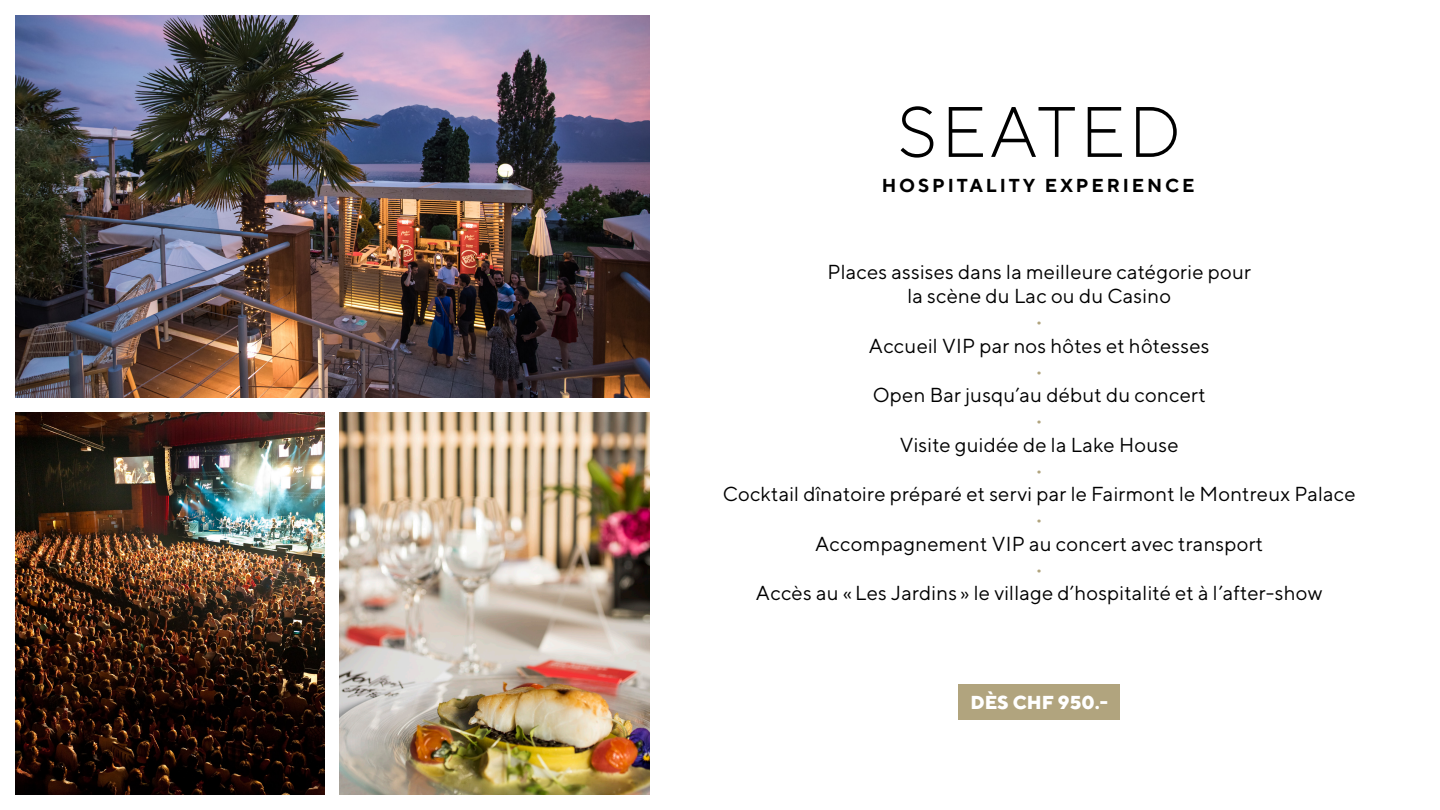
<style>
.page{position:relative;width:1440px;height:810px;background:#fff}
.page>*{position:absolute;margin:0;border:0;box-sizing:border-box;transform-origin:0 0}
.t1{font:300 71.25px "TT Norms";letter-spacing:.05em;color:#000}
.Texte_Package{font:20.25px/24.8px "TT Norms";letter-spacing:.01em;color:#000;text-align:center}
.Texte_Package-2{font:700 20.25px "TT Norms";color:#b1a47e}
.t2{font:700 18.75px "TT Norms";letter-spacing:.15em;color:#000}
.Texte_Package-3{font:800 18.75px "TT Norms";color:#fff}
</style>
<div class="page">
<img style="left:15px;top:412px;width:310px;height:383px">
<img style="left:15px;top:15px;width:635px;height:383px">
<img style="left:339px;top:412px;width:310px;height:383px">
<div style="left:958px;top:684px;width:162px;height:36px;background:#b1a47e"></div>
<p class="t1" style="left:897px;top:88px;width:285px">SEATED</p>
<p class="t2" style="left:882px;top:174px;width:314px">HOSPITALITY EXPERIENCE</p>
<p class="Texte_Package" style="left:827px;top:259px;width:425px">Places assises dans la meilleure catégorie pour la scène du Lac ou du Casino</p>
<p class="Texte_Package-2" style="left:1037px;top:308px;width:6px">·</p>
<p class="Texte_Package" style="left:869px;top:333px;width:342px">Accueil VIP par nos hôtes et hôtesses</p>
<p class="Texte_Package-2" style="left:1037px;top:358px;width:6px">·</p>
<p class="Texte_Package" style="left:873px;top:383px;width:334px">Open Bar jusqu’au début du concert</p>
<p class="Texte_Package-2" style="left:1037px;top:407px;width:6px">·</p>
<p class="Texte_Package" style="left:900px;top:432px;width:280px">Visite guidée de la Lake House</p>
<p class="Texte_Package-2" style="left:1037px;top:457px;width:6px">·</p>
<p class="Texte_Package" style="left:723px;top:482px;width:635px">Cocktail dînatoire préparé et servi par le Fairmont le Montreux Palace</p>
<p class="Texte_Package-2" style="left:1037px;top:506px;width:6px">·</p>
<p class="Texte_Package" style="left:815px;top:531px;width:449px">Accompagnement VIP au concert avec transport</p>
<p class="Texte_Package-2" style="left:1037px;top:556px;width:6px">·</p>
<p class="Texte_Package" style="left:756px;top:581px;width:568px">Accès au « Les Jardins » le village d’hospitalité et à l’after-show</p>
<p class="Texte_Package-3" style="left:971px;top:690px;width:139px">DÈS CHF 950.-</p>
</div>
